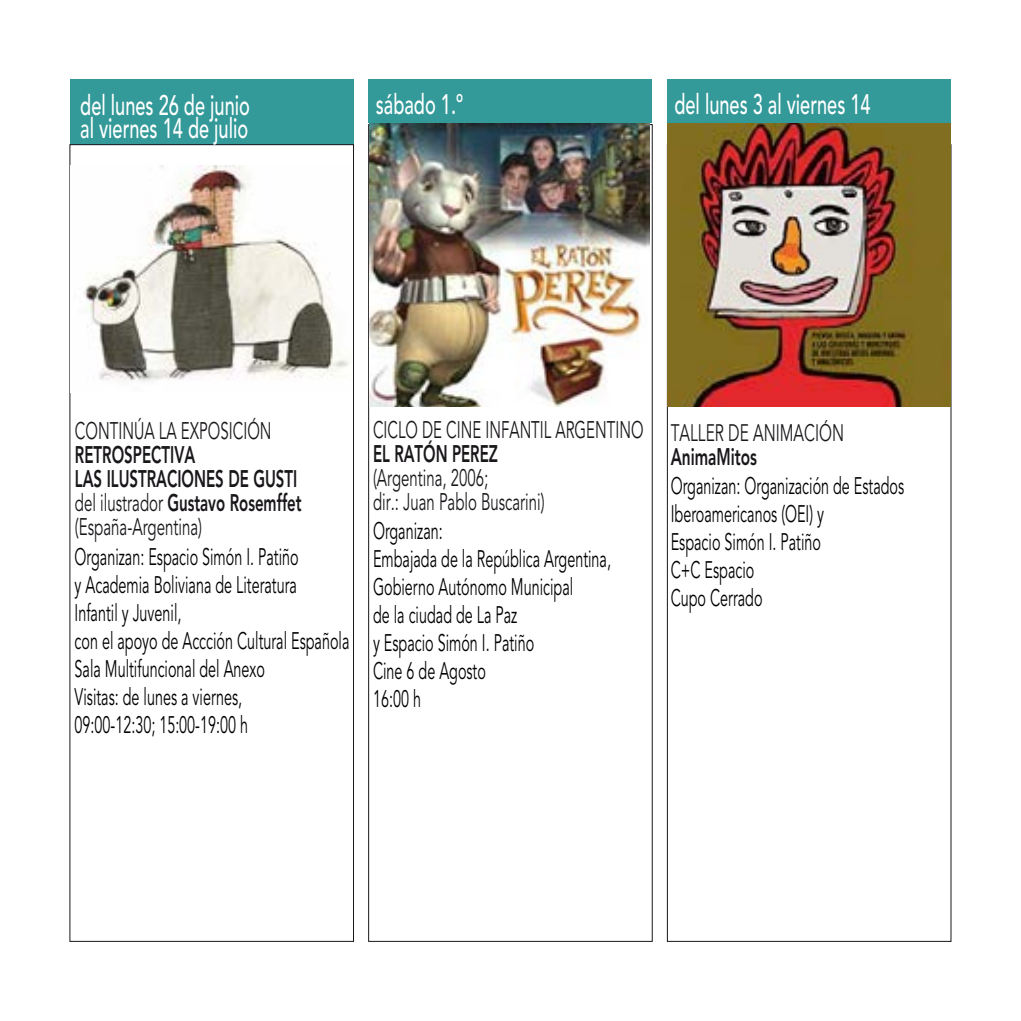
<style>
.page{position:relative;width:1021px;height:1021px;background:#fff}
.page>*{position:absolute;margin:0;border:0;box-sizing:border-box;transform-origin:0 0}
.t1{font:500 28px "Avenir LT Std";color:#fff;scale:.65 1}
.t2{font:24px/28px "Avenir LT Std";color:#000;scale:.6 1}
.t3{font:800 24px/24px "Avenir LT Std";color:#1a171b;scale:.63 1}
.t4{font:24px/24px "Avenir LT Std";color:#1a171b;scale:.63 1}
.t5{font:24px "Avenir LT";color:#1a171b;scale:.65 1}
.t6{font:800 24px "Avenir LT Std";color:#1a171b;scale:.65 1}
.s1{font-weight:400}
</style>
<div class="page">
<div style="left:70px;top:79px;width:283px;height:66px;background:#399"></div>
<div style="left:667px;top:79px;width:284px;height:66px;background:#399"></div>
<div style="left:368px;top:79px;width:284px;height:44px;background:#399"></div>
<img style="left:370px;top:124px;width:279px;height:282px">
<img style="left:667px;top:123px;width:284px;height:283px">
<img style="left:84px;top:165px;width:265px;height:217px">
<p class="t1" style="left:376px;top:88px;width:136px">sábado 1.º</p>
<p class="t1" style="left:80px;top:89px;width:262px">del lunes 26 de junio</p>
<p class="t1" style="left:674px;top:89px;width:303px">del lunes 3 al viernes 14</p>
<p class="t1" style="left:80px;top:112px;width:260px">al viernes 14 de julio</p>
<p class="t4" style="left:75px;top:419px;width:313px">CONTINÚA LA EXPOSICIÓN</p>
<p class="t3" style="left:75px;top:442px;width:361px">RETROSPECTIVA<br>LAS ILUSTRACIONES DE GUSTI <span class="s1">del ilustrador</span> Gustavo Rosemffet <span class="s1">(España-Argentina)</span></p>
<p class="t2" style="left:75px;top:543px;width:459px">Organizan: Espacio Simón I. Patiño<br>y Academia Boliviana de Literatura<br>Infantil y Juvenil,<br>con el apoyo de Accción Cultural Española<br>Sala Multifuncional del Anexo<br>Visitas: de lunes a viernes,<br>09:00-12:30; 15:00-19:00 h</p>
<p class="t4" style="left:373px;top:418px;width:431px">CICLO DE CINE INFANTIL ARGENTINO</p>
<p class="t3" style="left:373px;top:442px;width:200px">EL RATÓN PEREZ</p>
<p class="t4" style="left:373px;top:466px;width:274px">(Argentina, 2006;<br>dir.: Juan Pablo Buscarini)</p>
<p class="t2" style="left:373px;top:517px;width:398px">Organizan:<br>Embajada de la República Argentina,<br>Gobierno Autónomo Municipal<br>de la ciudad de La Paz<br>y Espacio Simón I. Patiño<br>Cine 6 de Agosto<br>16:00 h</p>
<p class="t5" style="left:670px;top:419px;width:268px">TALLER DE ANIMACIÓN</p>
<p class="t6" style="left:670px;top:442px;width:134px">AnimaMitos</p>
<p class="t2" style="left:670px;top:472px;width:391px">Organizan: Organización de Estados<br>Iberoamericanos (OEI) y<br>Espacio Simón I. Patiño<br>C+C Espacio<br>Cupo Cerrado</p>
</div>
